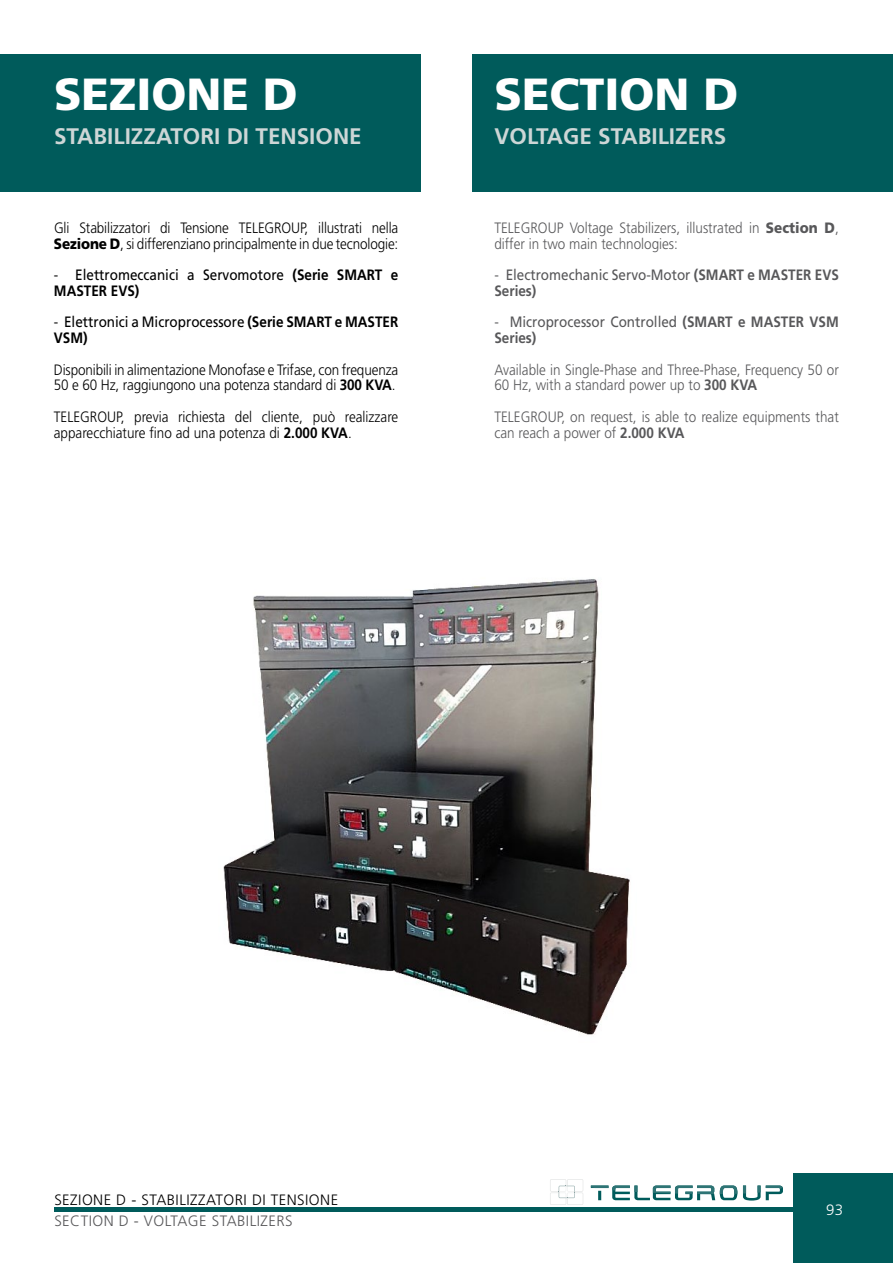
<style>
.page{position:relative;width:893px;height:1263px;background:#fff}
.page>*{position:absolute;margin:0;border:0;box-sizing:border-box;transform-origin:0 0}
.t1{font:900 45px "Frutiger";color:#fff}
.t2{font:700 22.5px "Frutiger";color:#cdd6d6}
.t3{font:300 15px/15.8px "Frutiger";letter-spacing:-.01em;color:#000;scale:.9 1}
.t4{font:300 15px/15.8px "Frutiger";color:#58585a;scale:.9 1}
.t5{font:15px/15.8px "Frutiger";color:#000;scale:.9 1}
.t6{font:15px/15.8px "Frutiger";color:#58585a;scale:.9 1}
.t7{font:300 15px "Frutiger";letter-spacing:.03em;color:#000}
.t8{font:300 15px "Frutiger";letter-spacing:.03em;color:#58585a}
.t9{font:300 15px "Frutiger";color:#58585a}
.t10{font:300 15px "Frutiger";letter-spacing:-.01em;color:#000}
.t11{font:300 15px "Frutiger";color:#fff}
.s1{font-weight:900}
.s2{font-weight:300}
.s3{font-weight:700}
</style>
<div class="page">
<div style="left:54px;top:1207px;width:785px;height:5px;background:#005b5b"></div>
<div style="left:794px;top:1173px;width:99px;height:90px;background:#005b5b"></div>
<svg style="left:591px;top:1185px;width:146px;height:15px"></svg>
<svg style="left:743px;top:1185px;width:40px;height:15px"></svg>
<svg style="left:550px;top:1179px;width:33px;height:26px"></svg>
<div style="left:0;top:54px;width:421px;height:137px;background:#005b5b"></div>
<div style="left:472px;top:54px;width:421px;height:137px;background:#005b5b"></div>
<img style="left:223px;top:579px;width:407px;height:456px">
<h1 class="t1" style="left:54px;top:67px;width:240px">SEZIONE D</h1>
<h1 class="t1" style="left:495px;top:67px;width:240px">SECTION D</h1>
<h2 class="t2" style="left:54px;top:123px;width:26px">Stabilizzatori</h2>
<h2 class="t2" style="left:227px;top:123px;width:43px">di tensione</h2>
<h2 class="t2" style="left:495px;top:123px;width:233px">VOLTAGE STABILIZERS</h2>
<p class="t3" style="left:54px;top:220px;width:384px">Gli Stabilizzatori di Tensione TELEGROUP, illustrati nella<br><span class="s1">Sezione D</span>, si differenziano principalmente in due tecnologie:</p>
<p class="t5" style="left:54px;top:267px;width:384px"><span class="s2">-</span> Elettromeccanici a Servomotore <span class="s3">(Serie SMART e<br>MASTER EVS)</span></p>
<p class="t5" style="left:54px;top:314px;width:384px"><span class="s2">-</span> Elettronici a M icroprocessore <span class="s3">(Serie SMART e MASTER<br>VSM)</span></p>
<p class="t3" style="left:54px;top:362px;width:384px">Disponibili in alimentazione Monofase e Trifase, con frequenza<br>50 e 60 Hz, raggiungono una potenza standard di <span class="s3">300 KVA</span>.</p>
<p class="t3" style="left:54px;top:409px;width:384px">TELEGROUP, previa richiesta del cliente, può realizzare apparecchiature fino ad una potenza di <span class="s3">2.000 KVA</span>.</p>
<p class="t4" style="left:494px;top:220px;width:384px">TELEGROUP Voltage Stabilizers, illustrated in <span class="s1">Section D</span>, differ in two main technologies:</p>
<p class="t6" style="left:494px;top:267px;width:384px"><span class="s2">-</span> Electromechanic Servo-M otor <span class="s3">(SMART e MASTER EVS<br>Series)</span></p>
<p class="t6" style="left:494px;top:314px;width:384px"><span class="s2">-</span> M icroprocessor Controlled <span class="s3">(SMART e MASTER VSM<br>Series)</span></p>
<p class="t4" style="left:494px;top:362px;width:384px">Available in Single-Phase and Three-Phase, Frequency 50 or<br>60 Hz, with a standard power up to <span class="s3">300 KVA</span></p>
<p class="t4" style="left:494px;top:409px;width:384px">TELEGROUP, on request, is able to realize equipments that can reach a power of <span class="s3">2.000 KVA</span></p>
<p class="t7" style="left:54px;top:1191px;width:103px">SEZIONE D - Stabilizzatoridi</p>
<p class="t10" style="left:271px;top:1191px;width:17px">Tensione</p>
<p class="t8" style="left:54px;top:1213px;width:108px">SECTION D - Voltage</p>
<p class="t9" style="left:212px;top:1213px;width:17px">Stabilizers</p>
<p class="t11" style="left:826px;top:1201px;width:19px">93</p>
</div>
